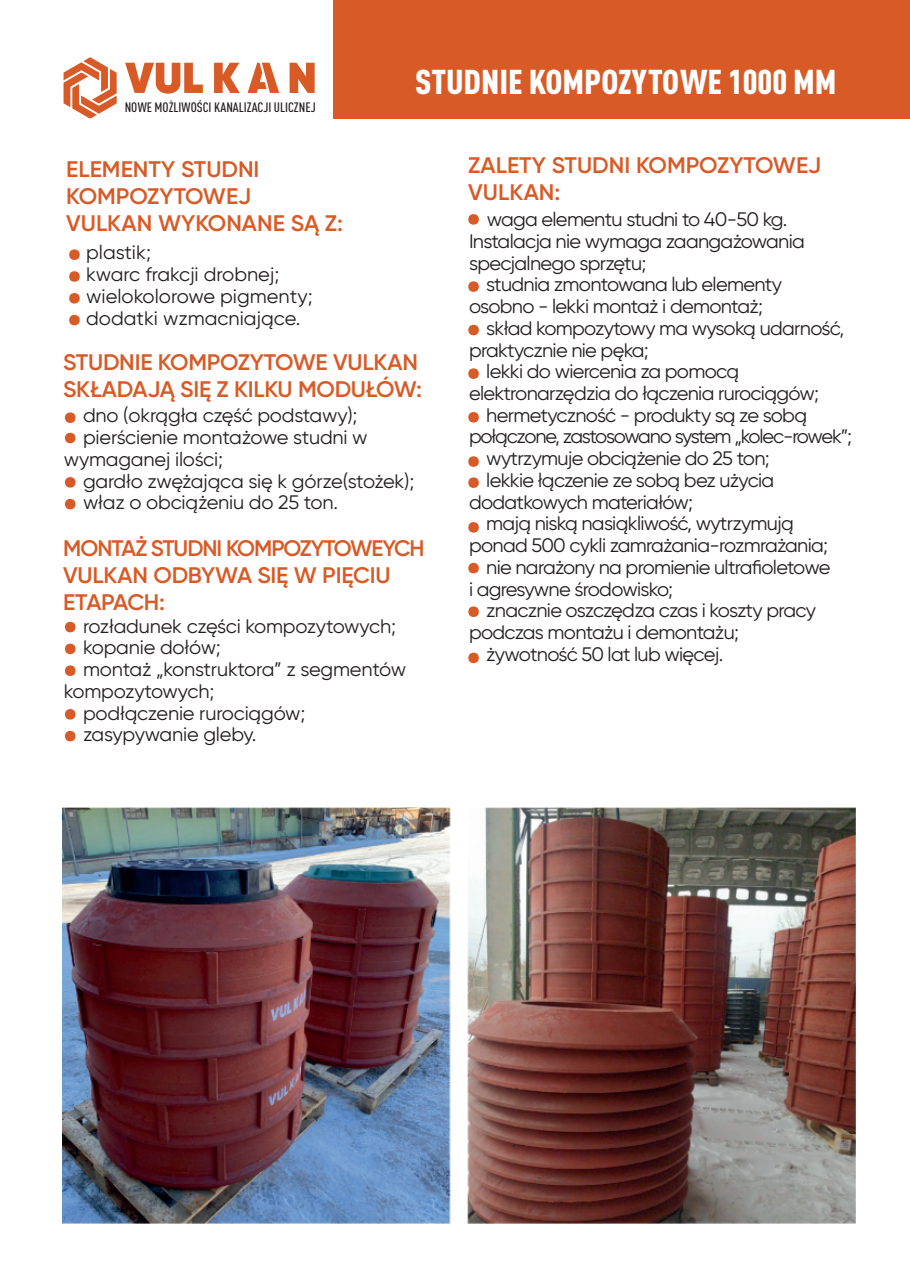
<style>
.page{position:relative;width:910px;height:1280px;background:#fff}
.page>*{position:absolute;margin:0;border:0;box-sizing:border-box;transform-origin:0 0}
.t1{font:900 condensed 34.05px "DIN Pro";color:#fff}
.t2{font:600 22.5px/27px "Gilroy";letter-spacing:-.01em;color:#d85a26}
.t3{font:600 22.5px/27px "Gilroy";letter-spacing:-.045em;color:#d85a26}
.t4{font:19.5px/21.8px "Gilroy";letter-spacing:-.035em;color:#231f20}
.t5{font:19.5px "Gilroy";letter-spacing:-.01em;color:#231f20}
.t6{font:19.5px/21.8px "Gilroy";color:#231f20}
.t7{font:19.5px "Gilroy";letter-spacing:-.065em;color:#231f20}
.t8{font:19.5px "Gilroy";letter-spacing:-.015em;color:#231f20}
.t9{font:500 condensed 13.5px "DIN Pro";color:#231f20}
</style>
<div class="page">
<div style="left:333px;top:0;width:577px;height:118px;background:#d85a26"></div>
<img style="left:63px;top:808px;width:793px;height:416px">
<svg style="left:64px;top:57px;width:53px;height:62px"></svg>
<svg style="left:125px;top:63px;width:78px;height:31px"></svg>
<svg style="left:214px;top:63px;width:26px;height:30px"></svg>
<svg style="left:290px;top:63px;width:25px;height:30px"></svg>
<svg style="left:248px;top:63px;width:31px;height:30px"></svg>
<svg style="left:468px;top:214px;width:11px;height:11px"></svg>
<svg style="left:468px;top:281px;width:11px;height:11px"></svg>
<svg style="left:468px;top:325px;width:11px;height:10px"></svg>
<svg style="left:468px;top:368px;width:11px;height:11px"></svg>
<svg style="left:468px;top:412px;width:11px;height:10px"></svg>
<svg style="left:468px;top:456px;width:11px;height:11px"></svg>
<svg style="left:468px;top:477px;width:11px;height:11px"></svg>
<svg style="left:468px;top:522px;width:11px;height:11px"></svg>
<svg style="left:468px;top:563px;width:11px;height:10px"></svg>
<svg style="left:468px;top:606px;width:11px;height:11px"></svg>
<svg style="left:468px;top:653px;width:11px;height:10px"></svg>
<svg style="left:69px;top:315px;width:11px;height:10px"></svg>
<svg style="left:69px;top:293px;width:11px;height:11px"></svg>
<svg style="left:69px;top:271px;width:11px;height:11px"></svg>
<svg style="left:69px;top:249px;width:11px;height:11px"></svg>
<svg style="left:65px;top:731px;width:10px;height:10px"></svg>
<svg style="left:65px;top:709px;width:10px;height:10px"></svg>
<svg style="left:65px;top:665px;width:10px;height:11px"></svg>
<svg style="left:65px;top:644px;width:10px;height:10px"></svg>
<svg style="left:65px;top:622px;width:10px;height:10px"></svg>
<svg style="left:65px;top:499px;width:10px;height:10px"></svg>
<svg style="left:65px;top:477px;width:10px;height:11px"></svg>
<svg style="left:65px;top:433px;width:10px;height:10px"></svg>
<svg style="left:65px;top:412px;width:10px;height:11px"></svg>
<p class="t9" style="left:125px;top:97px;width:192px">NOWE MOŻLIWOŚCI KANALIZACJI ULICZNEJ</p>
<h1 class="t1" style="left:415px;top:55px;width:423px">STUDNIE KOMPOZYTOWE 1000 MM</h1>
<p class="t2" style="left:66px;top:155px;width:278px">ELEMENTY STUDNI<br>KOMPOZYTOWEJ<br>VULKAN WYKONANE SĄ Z:</p>
<p class="t6" style="left:86px;top:242px;width:228px">plastik;<br>kwarc frakcji drobnej; wielokolorowe pigmenty; dodatki wzmacniające.</p>
<p class="t2" style="left:63px;top:348px;width:360px">STUDNIE KOMPOZYTOWE VULKAN<br>SKŁADAJĄ SIĘ Z KILKU MODUŁÓW:</p>
<p class="t5" style="left:83px;top:404px;width:276px">dno (okrągła część podstawy);</p>
<p class="t5" style="left:83px;top:425px;width:286px">pierścienie montażowe studni w</p>
<p class="t5" style="left:64px;top:447px;width:161px">wymaganej ilości;</p>
<p class="t8" style="left:83px;top:469px;width:333px">gardło zwężająca się k górze(stożek);</p>
<p class="t5" style="left:83px;top:491px;width:257px">właz o obciążeniu do 25 ton.</p>
<p class="t3" style="left:63px;top:534px;width:363px">MONTAŻ STUDNI KOMPOZYTOWEYCH<br>VULKAN ODBYWA SIĘ W PIĘCIU<br>ETAPACH:</p>
<p class="t5" style="left:83px;top:614px;width:314px">rozładunek części kompozytowych;</p>
<p class="t5" style="left:83px;top:636px;width:139px">kopanie dołów;</p>
<p class="t5" style="left:83px;top:657px;width:325px">montaż „konstruktora” z segmentów</p>
<p class="t5" style="left:64px;top:679px;width:152px">kompozytowych;</p>
<p class="t5" style="left:83px;top:701px;width:224px">podłączenie rurociągów;</p>
<p class="t5" style="left:83px;top:722px;width:175px">zasypywanie gleby.</p>
<p class="t2" style="left:468px;top:151px;width:354px">ZALETY STUDNI KOMPOZYTOWEJ<br>VULKAN:</p>
<p class="t4" style="left:469px;top:208px;width:337px;text-indent:18px">waga elementu studni to 40-50 kg.<br>Instalacja nie wymaga zaangażowania specjalnego sprzętu;</p>
<p class="t4" style="left:486px;top:273px;width:297px">studnia zmontowana lub elementy</p>
<p class="t4" style="left:469px;top:295px;width:296px">osobno - lekki montaż i demontaż;</p>
<p class="t4" style="left:486px;top:317px;width:359px">skład kompozytowy ma wysoką udarność,</p>
<p class="t4" style="left:469px;top:339px;width:181px">praktycznie nie pęka;</p>
<p class="t4" style="left:486px;top:360px;width:254px">lekki do wiercenia za pomocą</p>
<p class="t4" style="left:469px;top:382px;width:352px">elektronarzędzia do łączenia rurociągów;</p>
<p class="t4" style="left:486px;top:404px;width:322px">hermetyczność - produkty są ze sobą</p>
<p class="t7" style="left:469px;top:425px;width:385px">połączone, zastosowano system „kolec-rowek”;</p>
<p class="t4" style="left:486px;top:447px;width:285px">wytrzymuje obciążenie do 25 ton;</p>
<p class="t4" style="left:486px;top:469px;width:290px">lekkie łączenie ze sobą bez użycia</p>
<p class="t4" style="left:469px;top:491px;width:226px">dodatkowych materiałów;</p>
<p class="t4" style="left:486px;top:513px;width:309px">mają niską nasiąkliwość, wytrzymują</p>
<p class="t4" style="left:469px;top:534px;width:361px">ponad 500 cykli zamrażania-rozmrażania;</p>
<p class="t4" style="left:486px;top:556px;width:346px">nie narażony na promienie ultrafioletowe</p>
<p class="t4" style="left:469px;top:578px;width:205px">i agresywne środowisko;</p>
<p class="t4" style="left:486px;top:600px;width:331px">znacznie oszczędza czas i koszty pracy</p>
<p class="t4" style="left:469px;top:621px;width:272px">podczas montażu i demontażu;</p>
<p class="t4" style="left:486px;top:643px;width:239px">żywotność 50 lat lub więcej.</p>
</div>
